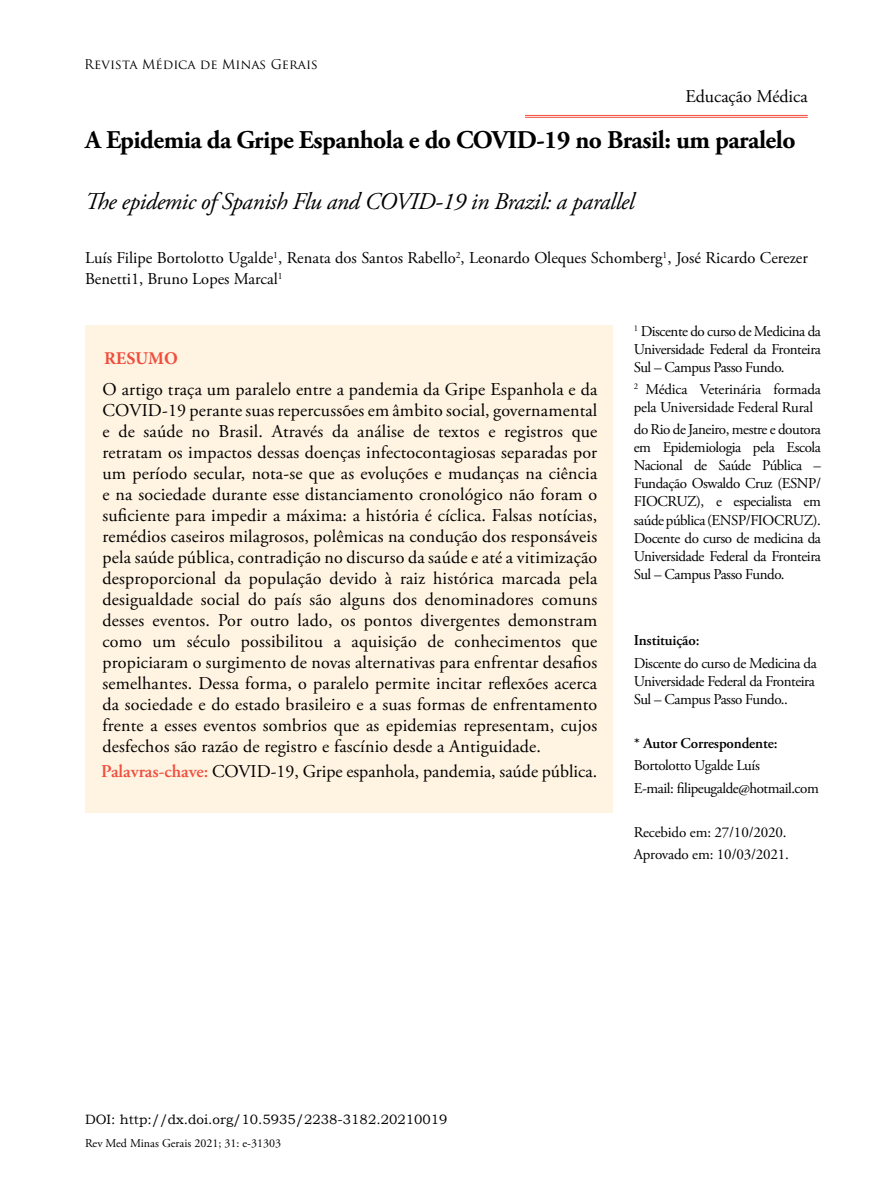
<style>
.page{position:relative;width:893px;height:1191px;background:#fff}
.page>*{position:absolute;margin:0;border:0;box-sizing:border-box;transform-origin:0 0}
.t1{font:700 25.5px "Adobe Garamond Pro";letter-spacing:-.02em;color:#000}
.t2{font:italic 24px "Adobe Garamond Pro";letter-spacing:-.02em;color:#000}
.t3{font:18px/21px "Adobe Garamond Pro";color:#000;text-align:justify}
.t4{font:700 18px "Minion Pro";letter-spacing:-.005em;color:#f04e3d}
.t5{font:16.5px/21px "Adobe Garamond Pro";color:#000}
.t6{font:15px/18px "Adobe Garamond Pro";letter-spacing:-.03em;color:#000;text-align:justify}
.t7{font:15px/18px "Adobe Garamond Pro";letter-spacing:-.01em;color:#000}
.t8{font:600 15px "Adobe Garamond Pro";letter-spacing:-.01em;color:#000}
.t9{font:13.5px "Bookman Old Style";color:#000}
.t10{font:13.05px "Trajan Pro";color:#000}
.t11{font:12px "Adobe Garamond Pro";color:#000101}
.s1{font-weight:600;color:#f04e3d}
</style>
<div class="page">
<hr style="left:525px;top:115px;width:283px;height:1px;background:#f04e3d">
<hr style="left:525px;top:117px;width:283px;height:1px;background:#f04e3d">
<div style="left:85px;top:325px;width:528px;height:487px;background:#fff3e1"></div>
<p class="t10" style="left:84px;top:56px;width:235px">Revista Médica de Minas Gerais</p>
<p class="t3" style="left:685px;top:87px;width:124px">Educação Médica</p>
<h1 class="t1" style="left:85px;top:125px;width:712px">A Epidemia da Gripe Espanhola e do COVID-19 no Brasil: um paralelo</h1>
<h2 class="t2" style="left:85px;top:187px;width:551px">The epidemic of Spanish Flu and COVID-19 in Brazil: a parallel</h2>
<p class="t5" style="left:85px;top:248px;width:724px">Luís Filipe Bortolotto Ugalde<sup>1</sup>, Renata dos Santos Rabello<sup>2</sup>, Leonardo Oleques Schomberg<sup>1</sup>, José Ricardo Cerezer<br>Benetti1, Bruno Lopes Marcal<sup>1</sup></p>
<p class="t6" style="left:634px;top:323px;width:189px"><sup>1</sup> Discente do curso de Medicina da Universidade Federal da Fronteira Sul – Campus Passo Fundo.</p>
<p class="t7" style="left:634px;top:381px;width:189px"><sup>2</sup> Médica Veterinária formada pela Universidade Federal Rural</p>
<p class="t6" style="left:634px;top:421px;width:189px">do Rio de Janeiro, mestre e doutora em Epidemiologia pela Escola Nacional de Saúde Pública – Fundação Oswaldo Cruz (ESNP/ FIOCRUZ), e especialista em saúde pública (ENSP/FIOCRUZ).<br>Docente do curso de medicina da Universidade Federal da Fronteira Sul – Campus Passo Fundo.</p>
<p class="t4" style="left:104px;top:345px;width:75px">RESUMO</p>
<p class="t3" style="left:103px;top:379px;width:496px">O artigo traça um paralelo entre a pandemia da Gripe Espanhola e da COVID-19 perante suas repercussões em âmbito social, governamental e de saúde no Brasil. Através da análise de textos e registros que retratam os impactos dessas doenças infectocontagiosas separadas por um período secular, nota-se que as evoluções e mudanças na ciência e na sociedade durante esse distanciamento cronológico não foram o suficiente para impedir a máxima: a história é cíclica. Falsas notícias, remédios caseiros milagrosos, polêmicas na condução dos responsáveis pela saúde pública, contradição no discurso da saúde e até a vitimização desproporcional da população devido à raiz histórica marcada pela desigualdade social do país são alguns dos denominadores comuns desses eventos. Por outro lado, os pontos divergentes demonstram como um século possibilitou a aquisição de conhecimentos que propiciaram o surgimento de novas alternativas para enfrentar desafios semelhantes. Dessa forma, o paralelo permite incitar reflexões acerca da sociedade e do estado brasileiro e a suas formas de enfrentamento frente a esses eventos sombrios que as epidemias representam, cujos desfechos são razão de registro e fascínio desde a Antiguidade.</p>
<p class="t3" style="left:101px;top:761px;width:497px"><span class="s1">Palavras-chave:</span> COVID-19, Gripe espanhola, pandemia, saúde pública.</p>
<p class="t8" style="left:634px;top:632px;width:67px">Instituição:</p>
<p class="t6" style="left:634px;top:654px;width:184px;text-align:left">Discente do curso de Medicina da<br>Universidade Federal da Fronteira<br>Sul – Campus Passo Fundo..</p>
<p class="t8" style="left:634px;top:734px;width:145px">* Autor Correspondente:</p>
<p class="t6" style="left:634px;top:755px;width:186px;line-height:22.2px">Bortolotto Ugalde Luís<br>E-mail: filipeugalde@hotmail.com</p>
<p class="t7" style="left:634px;top:821px;width:157px;line-height:22.2px">Recebido em: 27/10/2020.<br>Aprovado em: 10/03/2021.</p>
<p class="t9" style="left:85px;top:1110px;width:364px">DOI: http://dx.doi.org/10.5935/2238-3182.20210019</p>
<p class="t11" style="left:85px;top:1135px;width:197px">Rev Med Minas Gerais 2021; 31: e-31303</p>
</div>
